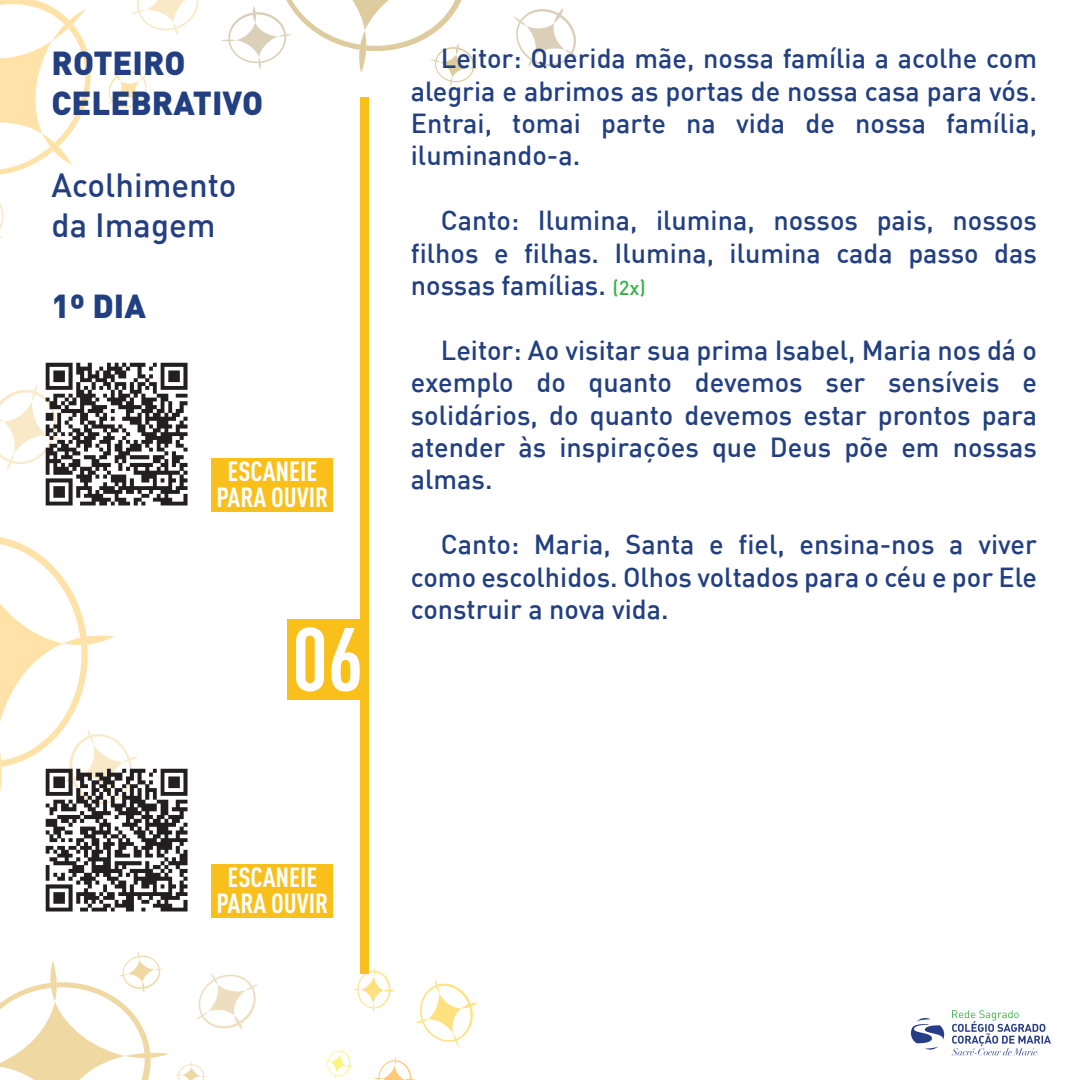
<style>
.page{position:relative;width:1080px;height:1080px;background:#fff}
.page>*{position:absolute;margin:0;border:0;box-sizing:border-box;transform-origin:0 0}
.t1{font:700 88.4px "DIN Cond";color:#fff}
.t2{font:900 32.9px/40.6px "DIN";color:#223f82}
.t3{font:500 32.9px/40.6px "DIN";color:#223f82}
.t4{font:700 27.4px/25.7px "DIN Cond";color:#fff;text-align:center}
.t5{font:500 27px/32.4px "DIN";color:#223f82;text-align:justify}
.s1{font-size:20px;color:#3cb04a}
</style>
<div class="page">
<svg style="left:374px;top:1056px;width:42px;height:24px"></svg>
<svg style="left:415px;top:979px;width:63px;height:69px"></svg>
<svg style="left:325px;top:1048px;width:28px;height:31px"></svg>
<svg style="left:353px;top:967px;width:42px;height:46px"></svg>
<svg style="left:0;top:537px;width:138px;height:255px"></svg>
<svg style="left:0;top:385px;width:38px;height:87px"></svg>
<svg style="left:0;top:952px;width:169px;height:128px"></svg>
<svg style="left:195px;top:973px;width:63px;height:57px"></svg>
<svg style="left:175px;top:1062px;width:32px;height:18px"></svg>
<svg style="left:0;top:203px;width:4px;height:35px"></svg>
<svg style="left:0;top:0;width:199px;height:174px"></svg>
<svg style="left:221px;top:0;width:257px;height:86px"></svg>
<svg style="left:513px;top:8px;width:64px;height:59px"></svg>
<div style="left:212px;top:458px;width:121px;height:54px;background:#f9c01b"></div>
<div style="left:212px;top:864px;width:121px;height:54px;background:#f9c01b"></div>
<div style="left:360px;top:97px;width:8px;height:877px;background:#f9c01b"></div>
<div style="left:287px;top:619px;width:81px;height:81px;background:#f9c01b"></div>
<img style="left:38px;top:362px;width:150px;height:144px">
<img style="left:38px;top:762px;width:150px;height:150px">
<svg style="left:911px;top:1018px;width:34px;height:32px"></svg>
<svg style="left:952px;top:1010px;width:99px;height:45px"></svg>
<p class="t2" style="left:52px;top:41px;width:213px">ROTEIRO<br>CELEBRATIVO</p>
<p class="t3" style="left:52px;top:163px;width:187px">Acolhimento da Imagem</p>
<p class="t2" style="left:52px;top:285px;width:96px">1º DIA</p>
<p class="t4" style="left:217px;top:458px;width:113px">ESCANEIE<br>PARA OUVIR</p>
<h1 class="t1" style="left:292px;top:606px;width:72px">06</h1>
<p class="t5" style="left:411px;top:41px;width:628px;text-indent:30px">Leitor: Querida mãe, nossa família a acolhe com alegria e abrimos as portas de nossa casa para vós.<br>Entrai, tomai parte na vida de nossa família, iluminando-a.</p>
<p class="t5" style="left:411px;top:203px;width:628px;text-indent:30px">Canto: Ilumina, ilumina, nossos pais, nossos filhos e filhas. Ilumina, ilumina cada passo das nossas famílias. <span class="s1">(2x)</span></p>
<p class="t5" style="left:411px;top:333px;width:628px;text-indent:30px">Leitor: Ao visitar sua prima Isabel, Maria nos dá o exemplo do quanto devemos ser sensíveis e solidários, do quanto devemos estar prontos para atender às inspirações que Deus põe em nossas almas.</p>
<p class="t5" style="left:411px;top:527px;width:628px;text-indent:30px">Canto: Maria, Santa e fiel, ensina-nos a viver como escolhidos. Olhos voltados para o céu e por Ele construir a nova vida.</p>
<p class="t4" style="left:217px;top:864px;width:113px">ESCANEIE<br>PARA OUVIR</p>
</div>
